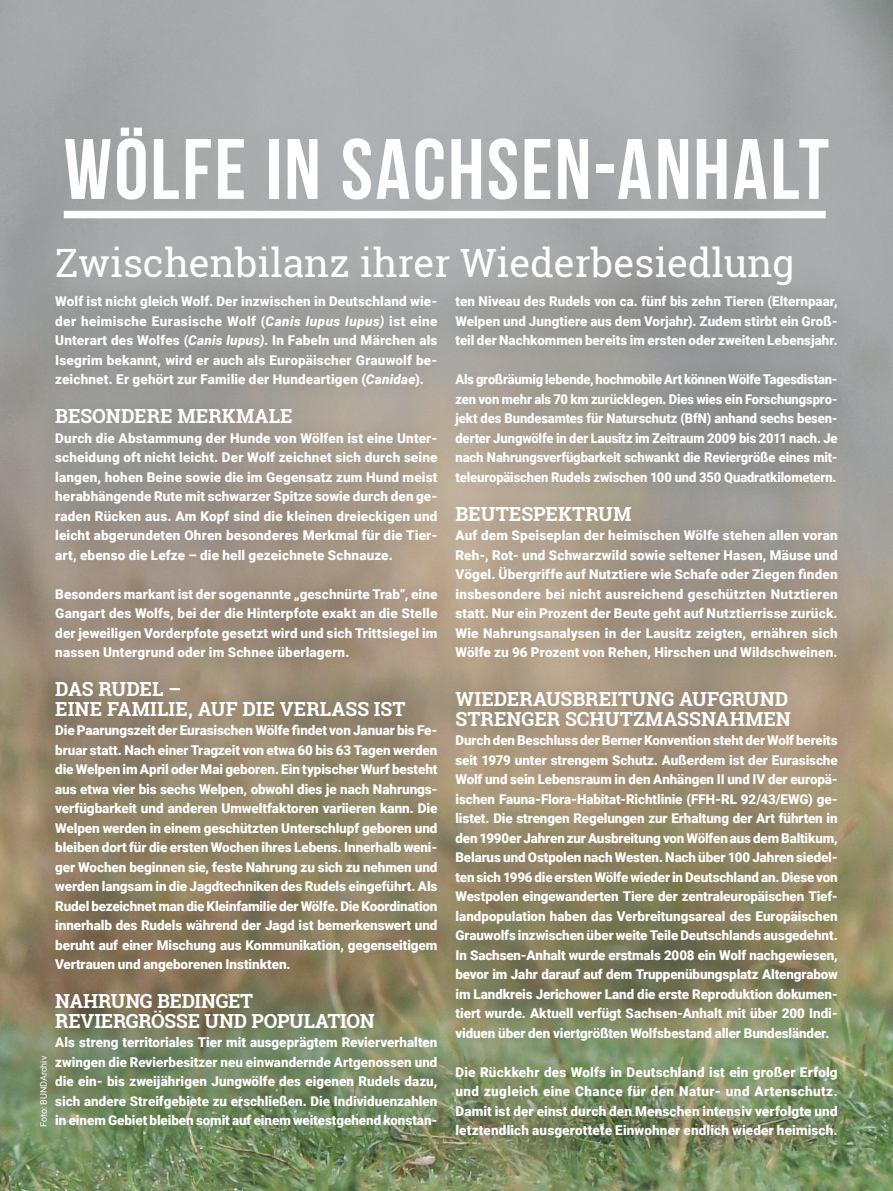
<style>
.page{position:relative;width:893px;height:1191px;background:#fff}
.page>*{position:absolute;margin:0;border:0;box-sizing:border-box;transform-origin:0 0}
.Head1_Bebas_31_32_5{font:700 85.5px "Bebas Neue";letter-spacing:.03em;color:#fff}
.Vorspann_RobotoSlab_15_19_5{font:39px "Roboto Slab";color:#fff}
.FliessEinzug_Roboto_9_13{font:700 19.5px "Roboto Slab";color:#fff}
.FliessEinzug_Roboto_9_13-2{font:900 13.5px/19.5px "Roboto";letter-spacing:.005em;color:#fff;text-align:justify}
.FliessEinzug_Roboto_9_13-3{font:900 13.5px/19.5px "Roboto";letter-spacing:.005em;color:#fff;text-align:justify;scale:.96 1}
.Fotovermerk_Roboto_6_9{font:9px "Roboto";color:#fff}
.s1{font-style:italic}
</style>
<div class="page">
<img style="left:0;top:0;width:893px;height:1191px">
<div style="left:22px;top:263px;width:849px;height:907px;background:#231f20;opacity:.5"></div>
<div style="left:64px;top:211px;width:762px;height:7px;background:#fff"></div>
<p class="Head1_Bebas_31_32_5" style="left:64px;top:122px;width:767px">WÖLFE IN SACHSEN-ANHALT</p>
<p class="Fotovermerk_Roboto_6_9" style="left:37px;top:1127px;width:73px;rotate:-90deg">Foto: BUNDArchiv</p>
<p class="Vorspann_RobotoSlab_15_19_5" style="left:55px;top:236px;width:741px">Zwischenbilanz ihrer Wiederbesiedlung</p>
<p class="FliessEinzug_Roboto_9_13-2" style="left:55px;top:291px;width:384px">Wolf ist nicht gleich Wolf. Der inzwischen in Deutschland wie&shy;der heimische Eurasische Wolf (<span class="s1">Canis lupus lupus)</span> ist eine Unterart des Wolfes (<span class="s1">Canis lupus)</span>. In Fabeln und Märchen als Isegrim bekannt, wird er auch als Europäischer Grauwolf be&shy;zeichnet. Er gehört zur Familie der Hundeartigen (<span class="s1">Canidae</span>).</p>
<p class="FliessEinzug_Roboto_9_13" style="left:55px;top:403px;width:239px">BESONDERE MERKMALE</p>
<p class="FliessEinzug_Roboto_9_13-2" style="left:55px;top:428px;width:384px">Durch die Abstammung der Hunde von Wölfen ist eine Unter&shy;scheidung oft nicht leicht. Der Wolf zeichnet sich durch seine langen, hohen Beine sowie die im Gegensatz zum Hund meist herabhängende Rute mit schwarzer Spitze sowie durch den ge&shy;raden Rücken aus. Am Kopf sind die kleinen dreieckigen und leicht abgerundeten Ohren besonderes Merkmal für die Tier&shy;art, ebenso die Lefze – die hell gezeichnete Schnauze.</p>
<p class="FliessEinzug_Roboto_9_13-2" style="left:55px;top:584px;width:384px">Besonders markant ist der sogenannte „geschnürte Trab“, eine Gangart des Wolfs, bei der die Hinterpfote exakt an die Stelle der jeweiligen Vorderpfote gesetzt wird und sich Trittsiegel im nassen Untergrund oder im Schnee überlagern.</p>
<p class="FliessEinzug_Roboto_9_13" style="left:55px;top:676px;width:128px">DAS RUDEL –</p>
<p class="FliessEinzug_Roboto_9_13" style="left:55px;top:695px;width:352px">EINE FAMILIE, AUF DIE VERLASS IST</p>
<p class="FliessEinzug_Roboto_9_13-2" style="left:55px;top:720px;width:384px">Die Paarungszeit der Eurasischen Wölfe findet von Januar bis Fe&shy;bruar statt. Nach einer Tragzeit von etwa 60 bis 63 Tagen werden die Welpen im April oder Mai geboren. Ein typischer Wurf besteht aus etwa vier bis sechs Welpen, obwohl dies je nach Nahrungs&shy;verfügbarkeit und anderen Umweltfaktoren variieren kann. Die Welpen werden in einem geschützten Unterschlupf geboren und bleiben dort für die ersten Wochen ihres Lebens. Innerhalb weni&shy;ger Wochen beginnen sie, feste Nahrung zu sich zu nehmen und werden langsam in die Jagdtechniken des Rudels eingeführt. Als Rudel bezeichnet man die Kleinfamilie der Wölfe. Die Koordination innerhalb des Rudels während der Jagd ist bemerkenswert und beruht auf einer Mischung aus Kommunikation, gegenseitigem Vertrauen und angeborenen Instinkten.</p>
<p class="FliessEinzug_Roboto_9_13" style="left:55px;top:988px;width:199px">NAHRUNG BEDINGET</p>
<p class="FliessEinzug_Roboto_9_13" style="left:55px;top:1007px;width:321px">REVIERGRÖSSE UND POPULATION</p>
<p class="FliessEinzug_Roboto_9_13-2" style="left:55px;top:1032px;width:384px">Als streng territoriales Tier mit ausgeprägtem Revierverhalten zwingen die Revierbesitzer neu einwandernde Artgenossen und die ein- bis zweijährigen Jungwölfe des eigenen Rudels dazu, sich andere Streifgebiete zu erschließen. Die Individuenzahlen in einem Gebiet bleiben somit auf einem weitestgehend konstan-</p>
<p class="FliessEinzug_Roboto_9_13-2" style="left:455px;top:291px;width:384px">ten Niveau des Rudels von ca. fünf bis zehn Tieren (Elternpaar, Welpen und Jungtiere aus dem Vorjahr). Zudem stirbt ein Groß&shy;teil der Nachkommen bereits im ersten oder zweiten Lebensjahr.</p>
<p class="FliessEinzug_Roboto_9_13-3" style="left:455px;top:369px;width:400px">Als großräumig lebende, hochmobile Art können Wölfe Tagesdistan&shy;zen von mehr als 70 km zurücklegen. Dies wies ein Forschungspro&shy;jekt des Bundesamtes für Naturschutz (BfN) anhand sechs besen&shy;derter Jungwölfe in der Lausitz im Zeitraum 2009 bis 2011 nach. Je nach Nahrungsverfügbarkeit schwankt die Reviergröße eines mit&shy;teleuropäischen Rudels zwischen 100 und 350 Quadratkilometern.</p>
<p class="FliessEinzug_Roboto_9_13" style="left:455px;top:500px;width:178px">BEUTESPEKTRUM</p>
<p class="FliessEinzug_Roboto_9_13-2" style="left:455px;top:525px;width:384px">Auf dem Speiseplan der heimischen Wölfe stehen allen voran Reh-, Rot- und Schwarzwild sowie seltener Hasen, Mäuse und Vögel. Übergriffe auf Nutztiere wie Schafe oder Ziegen finden insbesondere bei nicht ausreichend geschützten Nutztieren statt. Nur ein Prozent der Beute geht auf Nutztierrisse zurück.<br>Wie Nahrungsanalysen in der Lausitz zeigten, ernähren sich Wölfe zu 96 Prozent von Rehen, Hirschen und Wildschweinen.</p>
<p class="FliessEinzug_Roboto_9_13" style="left:455px;top:685px;width:334px">WIEDERAUSBREITUNG AUFGRUND</p>
<p class="FliessEinzug_Roboto_9_13" style="left:455px;top:705px;width:337px">STRENGER SCHUTZMASSNAHMEN</p>
<p class="FliessEinzug_Roboto_9_13-2" style="left:455px;top:730px;width:384px">Durch den Beschluss der Berner Konvention steht der Wolf bereits seit 1979 unter strengem Schutz. Außerdem ist der Eurasische Wolf und sein Lebensraum in den Anhängen II und IV der europä&shy;ischen Fauna-Flora-Habitat-Richtlinie (FFH-RL 92/43/EWG) ge&shy;listet. Die strengen Regelungen zur Erhaltung der Art führten in den 1990er Jahren zur Ausbreitung von Wölfen aus dem Baltikum, Belarus und Ostpolen nach Westen. Nach über 100 Jahren siedel&shy;ten sich 1996 die ersten Wölfe wieder in Deutschland an. Diese von Westpolen eingewanderten Tiere der zentraleuropäischen Tief&shy;landpopulation haben das Verbreitungsareal des Europäischen Grauwolfs inzwischen über weite Teile Deutschlands ausgedehnt.<br>In Sachsen-Anhalt wurde erstmals 2008 ein Wolf nachgewiesen, bevor im Jahr darauf auf dem Truppenübungsplatz Altengrabow im Landkreis Jerichower Land die erste Reproduktion dokumen&shy;tiert wurde. Aktuell verfügt Sachsen-Anhalt mit über 200 Indi&shy;viduen über den viertgrößten Wolfsbestand aller Bundesländer.</p>
<p class="FliessEinzug_Roboto_9_13-2" style="left:455px;top:1061px;width:384px">Die Rückkehr des Wolfs in Deutschland ist ein großer Erfolg und zugleich eine Chance für den Natur- und Artenschutz.<br>Damit ist der einst durch den Menschen intensiv verfolgte und letztendlich ausgerottete Einwohner endlich wieder heimisch.</p>
</div>
